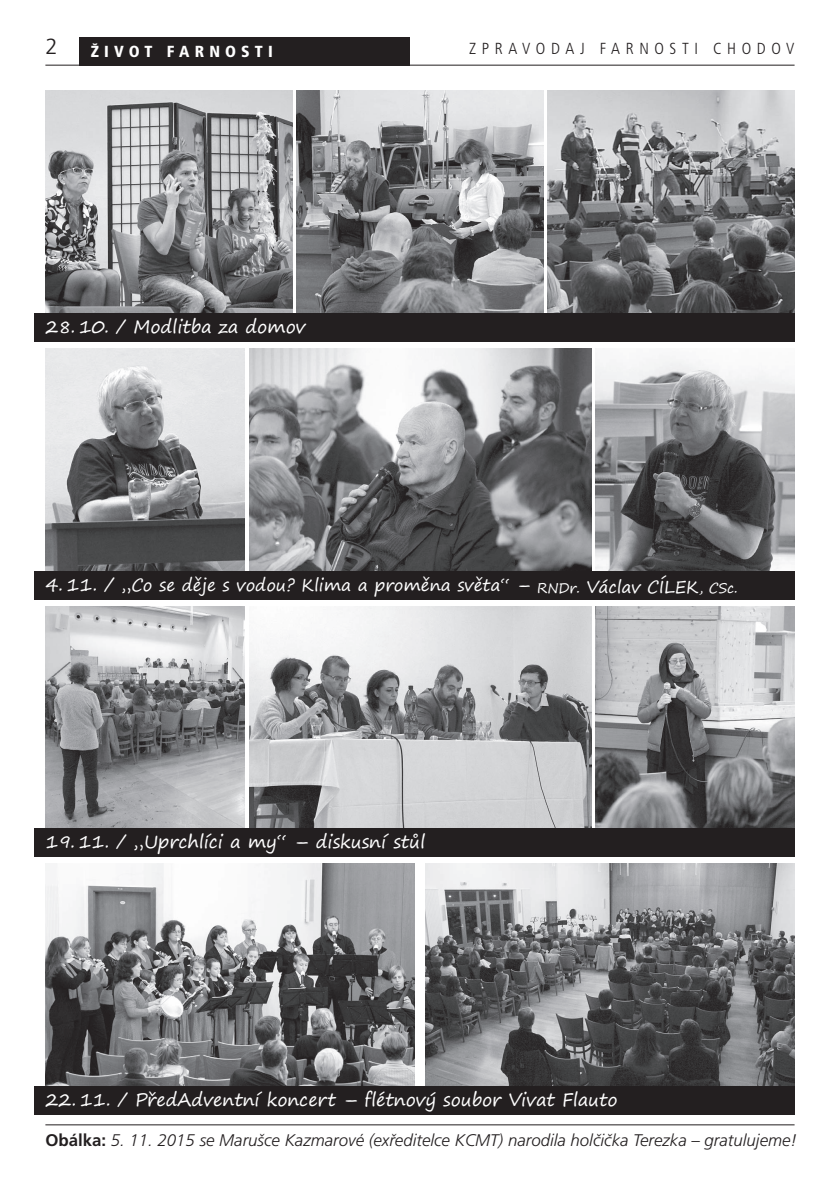
<style>
.page{position:relative;width:840px;height:1191px;background:#fff}
.page>*{position:absolute;margin:0;border:0;box-sizing:border-box;transform-origin:0 0}
.t1{font:300 22px "Frutiger CE";color:#231f20}
.t2{font:18px "Segoe Print";letter-spacing:-.005em;color:#fff}
.t3{font:17px "Segoe Print";letter-spacing:-.005em;color:#fff}
.t4{font:italic 300 16.8px "Frutiger CE";color:#231f20}
.t5{font:300 condensed 16px "Frutiger CE";letter-spacing:.35em;color:#231f20}
.t6{font:900 condensed 16px "Frutiger CE";letter-spacing:.32em;color:#fff}
.s1{font-size:18px}
.s2{font-weight:700;font-style:normal}
</style>
<div class="page">
<div style="left:79px;top:37px;width:331px;height:28px;background:#231f20"></div>
<hr style="left:45px;top:65px;width:749px;height:1px;background:#231f20">
<img style="left:595px;top:358px;width:199px;height:213px">
<img style="left:45px;top:349px;width:199px;height:222px">
<img style="left:595px;top:607px;width:199px;height:221px">
<img style="left:45px;top:607px;width:199px;height:221px">
<img style="left:249px;top:349px;width:341px;height:222px">
<img style="left:45px;top:91px;width:247px;height:222px">
<img style="left:296px;top:91px;width:247px;height:222px">
<img style="left:547px;top:91px;width:247px;height:222px">
<img style="left:249px;top:607px;width:341px;height:221px">
<img style="left:45px;top:863px;width:369px;height:223px">
<img style="left:425px;top:863px;width:369px;height:223px">
<div style="left:34px;top:313px;width:760px;height:29px;background:#231f20"></div>
<div style="left:34px;top:571px;width:760px;height:28px;background:#231f20"></div>
<div style="left:34px;top:828px;width:760px;height:28px;background:#231f20"></div>
<div style="left:34px;top:1086px;width:760px;height:28px;background:#231f20"></div>
<hr style="left:45px;top:1124px;width:749px;height:1px;background:#231f20">
<p class="t1" style="left:45px;top:34px;width:14px">2</p>
<p class="t6" style="left:91px;top:43px;width:183px">ŽIVOT FARNOSTI</p>
<p class="t5" style="left:469px;top:40px;width:327px">ZPRAVODAJ FARNOSTI CHODOV</p>
<p class="t2" style="left:45px;top:311px;width:261px">28. 10. / Modlitba za domov</p>
<p class="t3" style="left:45px;top:570px;width:693px"><span class="s1">4. 11. /</span> „Co se děje s vodou? Klima a proměna světa“ – <sub>RNDr.</sub> Václav CÍLEK<sub>,</sub> <sub>CSc.</sub></p>
<p class="t2" style="left:45px;top:825px;width:381px">19. 11. / „Uprchlíci a my“ – diskusní stůl</p>
<p class="t2" style="left:45px;top:1083px;width:573px">22. 11. / PředAdventní koncert – flétnový soubor Vivat Flauto</p>
<p class="t4" style="left:45px;top:1130px;width:752px"><span class="s2">Obálka:</span> 5. 11. 2015 se Marušce Kazmarové (exředitelce KCMT) narodila holčička Terezka – gratulujeme!</p>
</div>
